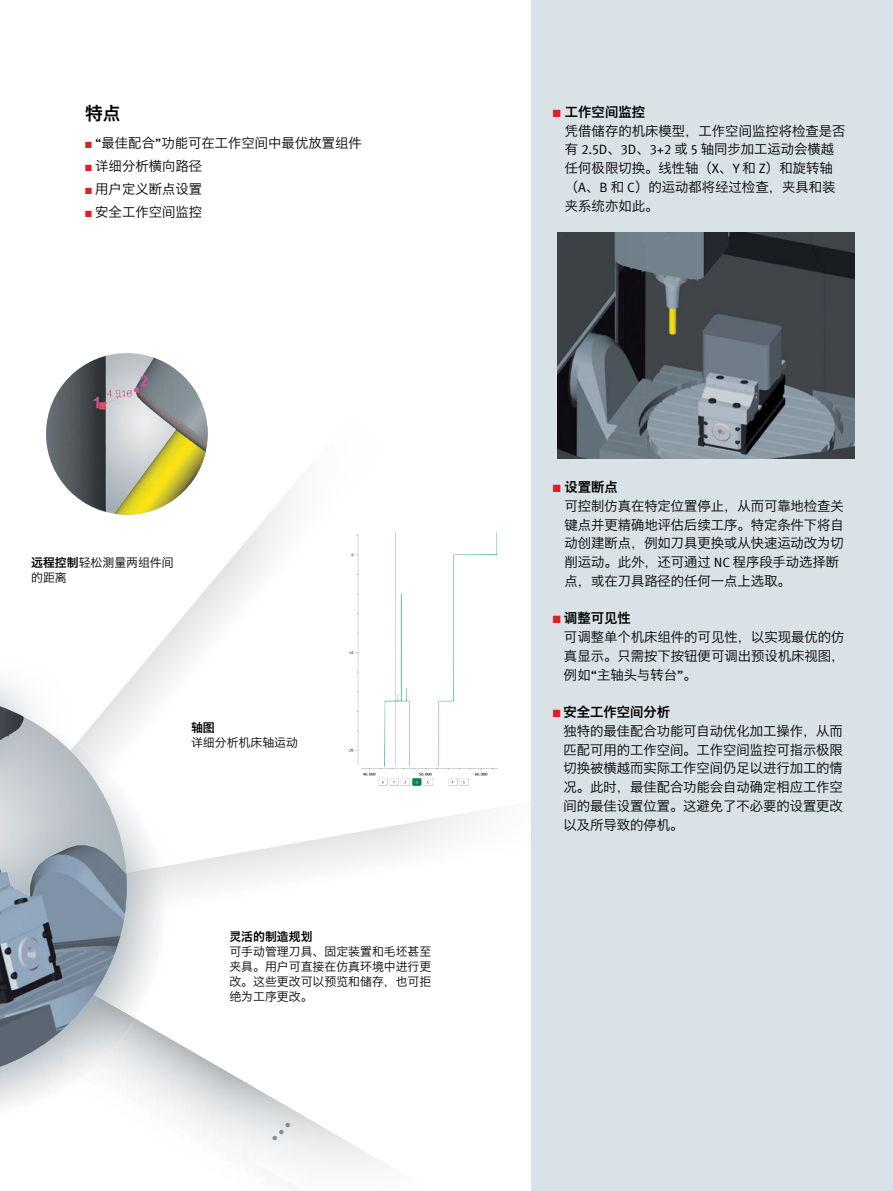
<style>
.page{position:relative;width:893px;height:1191px;background:#fff}
.page>*{position:absolute;margin:0;border:0;box-sizing:border-box;transform-origin:0 0}
.BU{font:18px "Hiragino Sans GB W6";color:#000}
.BU-2{font:13.5px/18.8px "Hiragino Sans GB W3";letter-spacing:-.005em;color:#000}
.BU-3{font:12px/15px "Hiragino Sans GB W3";color:#000}
.Subhead{font:12px/15px "Hiragino Sans GB W3";color:#000}
.BU-4{font:12px "Hiragino Sans GB W6";color:#000}
.s1{color:#da2128}
.s2{font-family:"Meta Pro"}
.s3{font-family:"Hiragino Sans GB W6"}
</style>
<div class="page">
<svg style="left:173px;top:1040px;width:53px;height:87px"></svg>
<svg style="left:164px;top:424px;width:78px;height:256px"></svg>
<svg style="left:173px;top:826px;width:219px;height:69px"></svg>
<img style="left:347px;top:532px;width:151px;height:254px">
<img style="left:46px;top:353px;width:162px;height:161px;border-radius:81px">
<svg style="left:225px;top:424px;width:176px;height:174px"></svg>
<svg style="left:392px;top:811px;width:91px;height:46px"></svg>
<svg style="left:0;top:648px;width:173px;height:461px"></svg>
<div style="left:531px;top:0;width:362px;height:1191px;background:#d8e2e7"></div>
<img style="left:557px;top:233px;width:298px;height:225px">
<svg style="left:198px;top:1071px;width:184px;height:120px"></svg>
<p class="BU" style="left:85px;top:102px;width:37px">特点</p>
<p class="BU-2" style="left:85px;top:133px;width:278px"><span class="s1">■</span> <span class="s2">“</span>最佳配合<span class="s2">”</span>功能可在工作空间中最优放置组件</p>
<p class="BU-2" style="left:85px;top:156px;width:119px"><span class="s1">■</span> 详细分析横向路径</p>
<p class="BU-2" style="left:85px;top:179px;width:119px"><span class="s1">■</span> 用户定义断点设置</p>
<p class="BU-2" style="left:85px;top:202px;width:119px"><span class="s1">■</span> 安全工作空间监控</p>
<p class="Subhead" style="left:31px;top:554px;width:144px"><span class="s3">远程控制</span>轻松测量两组件间的距离</p>
<p class="BU-4" style="left:191px;top:720px;width:25px">轴图</p>
<p class="BU-3" style="left:191px;top:735px;width:108px">详细分析机床轴运动</p>
<p class="BU-3" style="left:229px;top:928px;width:203px"><span class="s3">灵活的制造规划<br></span>可手动管理刀具、固定装置和毛坯甚至夹具。用户可直接在仿真环境中进行更改。这些更改可以预览和储存，也可拒绝为工序更改。</p>
<p class="BU-2" style="left:565px;top:102px;width:282px;text-indent:-12px"><span class="s1">■</span> <span class="s3">工作空间监控<br></span>凭借储存的机床模型，工作空间监控将检查是否有 <span class="s2">2.5D</span>、<span class="s2">3D</span>、<span class="s2">3+2</span> 或 <span class="s2">5</span> 轴同步加工运动会横越任何极限切换。线性轴（<span class="s2">X</span>、<span class="s2">Y</span> 和 <span class="s2">Z</span>）和旋转轴（<span class="s2">A</span>、<span class="s2">B</span> 和 <span class="s2">C</span>）的运动都将经过检查，夹具和装夹系统亦如此。</p>
<p class="BU-2" style="left:564px;top:477px;width:281px;text-indent:-12px"><span class="s1">■</span> <span class="s3">设置断点<br></span>可控制仿真在特定位置停止，从而可靠地检查关键点并更精确地评估后续工序。特定条件下将自动创建断点，例如刀具更换或从快速运动改为切削运动。此外，还可通过 <span class="s2">NC</span> 程序段手动选择断点，或在刀具路径的任何一点上选取。</p>
<p class="BU-2" style="left:564px;top:608px;width:282px;text-indent:-11px"><span class="s1">■</span> <span class="s3">调整可见性<br></span>可调整单个机床组件的可见性，以实现最优的仿真显示。只需按下按钮便可调出预设机床视图，例如<span class="s2">“</span>主轴头与转台<span class="s2">”</span>。</p>
<p class="BU-2" style="left:564px;top:702px;width:281px;text-indent:-11px"><span class="s1">■</span> <span class="s3">安全工作空间分析<br></span>独特的最佳配合功能可自动优化加工操作，从而匹配可用的工作空间。工作空间监控可指示极限切换被横越而实际工作空间仍足以进行加工的情况。此时，最佳配合功能会自动确定相应工作空间的最佳设置位置。这避免了不必要的设置更改以及所导致的停机。</p>
</div>
